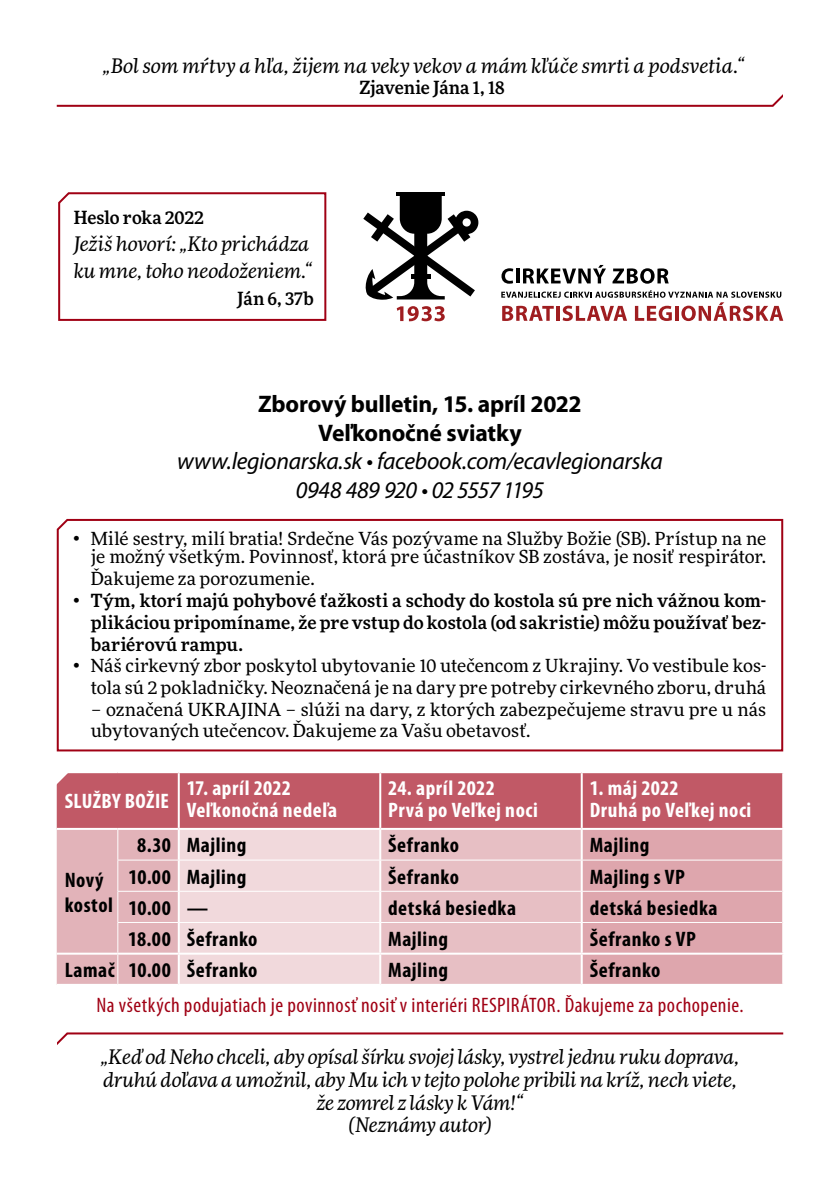
<style>
.page{position:relative;width:840px;height:1191px;background:#fff}
.page>*{position:absolute;margin:0;border:0;box-sizing:border-box;transform-origin:0 0}
.t1{font:italic 24px/28.8px "Myriad Pro";letter-spacing:-.015em;color:#000;text-align:center}
.t2{font:700 24px/28.8px "Myriad Pro";letter-spacing:-.01em;color:#000;text-align:center}
.t3{font:700 condensed 21px/25.2px "Myriad Pro";letter-spacing:.025em;color:#000}
.t4{font:700 condensed 21px/22px "Myriad Pro";letter-spacing:.025em;color:#fff}
.t5{font:condensed 21px "Myriad Pro";letter-spacing:.02em;color:#a00014}
.t6{font:italic 20px/22.8px "More Pro";letter-spacing:-.005em;color:#000;text-align:center}
.t7{font:18px/21.6px "More Pro";color:#000;text-align:right}
.t8{font:500 18px/22px "More Pro";letter-spacing:.005em;color:#000;text-align:justify}
</style>
<div class="page">
<svg style="left:56px;top:95px;width:726px;height:12px"></svg>
<svg style="left:57px;top:1032px;width:727px;height:13px"></svg>
<svg style="left:501px;top:268px;width:12px;height:16px"></svg>
<svg style="left:516px;top:268px;width:3px;height:15px"></svg>
<svg style="left:523px;top:265px;width:82px;height:18px"></svg>
<svg style="left:612px;top:268px;width:56px;height:16px"></svg>
<svg style="left:501px;top:290px;width:281px;height:31px"></svg>
<svg style="left:396px;top:306px;width:48px;height:15px"></svg>
<hr style="left:396px;top:192px;width:48px;height:4px;background:#000">
<svg style="left:363px;top:194px;width:115px;height:106px"></svg>
<svg style="left:58px;top:192px;width:269px;height:129px"></svg>
<svg style="left:56px;top:518px;width:727px;height:234px"></svg>
<svg style="left:56px;top:772px;width:726px;height:212px;background:#dea6ad"></svg>
<p class="t6" style="left:103px;top:53px;width:642px">„Bol som mŕtvy a hľa, žijem na veky vekov a mám kľúče smrti a podsvetia.“</p>
<p class="t8" style="left:359px;top:76px;width:146px">Zjavenie Jána 1, 18</p>
<p class="t8" style="left:74px;top:205px;width:131px">Heslo roka 2022</p>
<p class="t6" style="left:74px;top:229px;width:240px;line-height:27px;text-align:left">Ježiš hovorí: „Kto prichádza ku mne, toho neodoženiem.“</p>
<p class="t8" style="left:237px;top:286px;width:78px">Ján 6, 37b</p>
<h1 class="t2" style="left:258px;top:388px;width:325px">Zborový bulletin, 15. apríl 2022<br>Veľkonočné sviatky</h1>
<h1 class="t1" style="left:177px;top:446px;width:486px">www.legionarska.sk • facebook.com/ecavlegionarska<br>0948 489 920 • 0255571195</h1>
<p class="t7" style="left:74px;top:529px;width:693px;line-height:18px"><sup>•</sup> Milé sestry, milí bratia! Srdečne Vás pozývame na Služby Božie (SB). Prístup na ne je možný všetkým. Povinnosť, ktorá pre účastníkov SB zostáva, je nosiť respirátor.</p>
<p class="t7" style="left:91px;top:566px;width:225px">Ďakujeme za porozumenie.</p>
<p class="t8" style="left:91px;top:588px;width:676px;text-indent:-17px"><sup>•</sup> Tým, ktorí majú pohybové ťažkosti a schody do kostola sú pre nich vážnou kom&shy;plikáciou pripomíname, že pre vstup do kostola (od sakristie) môžu používať bez&shy;bariérovú rampu.</p>
<p class="t7" style="left:74px;top:654px;width:693px"><sup>•</sup> Náš cirkevný zbor poskytol ubytovanie 10 utečencom z Ukrajiny. Vo vestibule kos&shy;tola sú 2 pokladničky. Neoznačená je na dary pre potreby cirkevného zboru, druhá</p>
<p class="t7" style="left:91px;top:697px;width:676px;text-align:left">– označená UKRAJINA – slúži na dary, z ktorých zabezpečujeme stravu pre u nás ubytovaných utečencov. Ďakujeme za Vašu obetavosť.</p>
<p class="t4" style="left:65px;top:790px;width:106px">SLUŽBY BOŽIE</p>
<p class="t4" style="left:187px;top:777px;width:152px">17. apríl 2022<br>Veľkonočná nedeľa</p>
<p class="t4" style="left:388px;top:777px;width:151px">24. apríl 2022<br>Prvá po Veľkej noci</p>
<p class="t4" style="left:589px;top:777px;width:163px">1. máj 2022<br>Druhá po Veľkej noci</p>
<p class="t3" style="left:137px;top:832px;width:111px">8.30 Majling</p>
<p class="t3" style="left:388px;top:832px;width:72px">Šefranko</p>
<p class="t3" style="left:589px;top:832px;width:61px">Majling</p>
<p class="t3" style="left:128px;top:863px;width:119px">10.00 Majling</p>
<p class="t3" style="left:388px;top:863px;width:72px">Šefranko</p>
<p class="t3" style="left:589px;top:863px;width:97px">Majling s VP</p>
<p class="t3" style="left:128px;top:894px;width:81px">10.00 —</p>
<p class="t3" style="left:388px;top:894px;width:129px">detská besiedka</p>
<p class="t3" style="left:589px;top:894px;width:129px">detská besiedka</p>
<p class="t3" style="left:128px;top:926px;width:131px">18.00 Šefranko</p>
<p class="t3" style="left:388px;top:926px;width:61px">Majling</p>
<p class="t3" style="left:589px;top:926px;width:108px">Šefranko s VP</p>
<p class="t3" style="left:65px;top:957px;width:194px">Lamač 10.00 Šefranko</p>
<p class="t3" style="left:388px;top:957px;width:61px">Majling</p>
<p class="t3" style="left:589px;top:957px;width:72px">Šefranko</p>
<p class="t5" style="left:96px;top:993px;width:648px">Na všetkých podujatiach je povinnosť nosiť v interiéri RESPIRÁTOR. Ďakujeme za pochopenie.</p>
<p class="t6" style="left:101px;top:1044px;width:639px">„Keď od Neho chceli, aby opísal šírku svojej lásky, vystrel jednu ruku doprava, druhú doľava a umožnil, aby Mu ich v tejto polohe pribili na kríž, nech viete, že zomrel z lásky k Vám!“<br>(Neznámy autor)</p>
<p class="t3" style="left:65px;top:866px;width:50px">Nový kostol</p>
</div>
